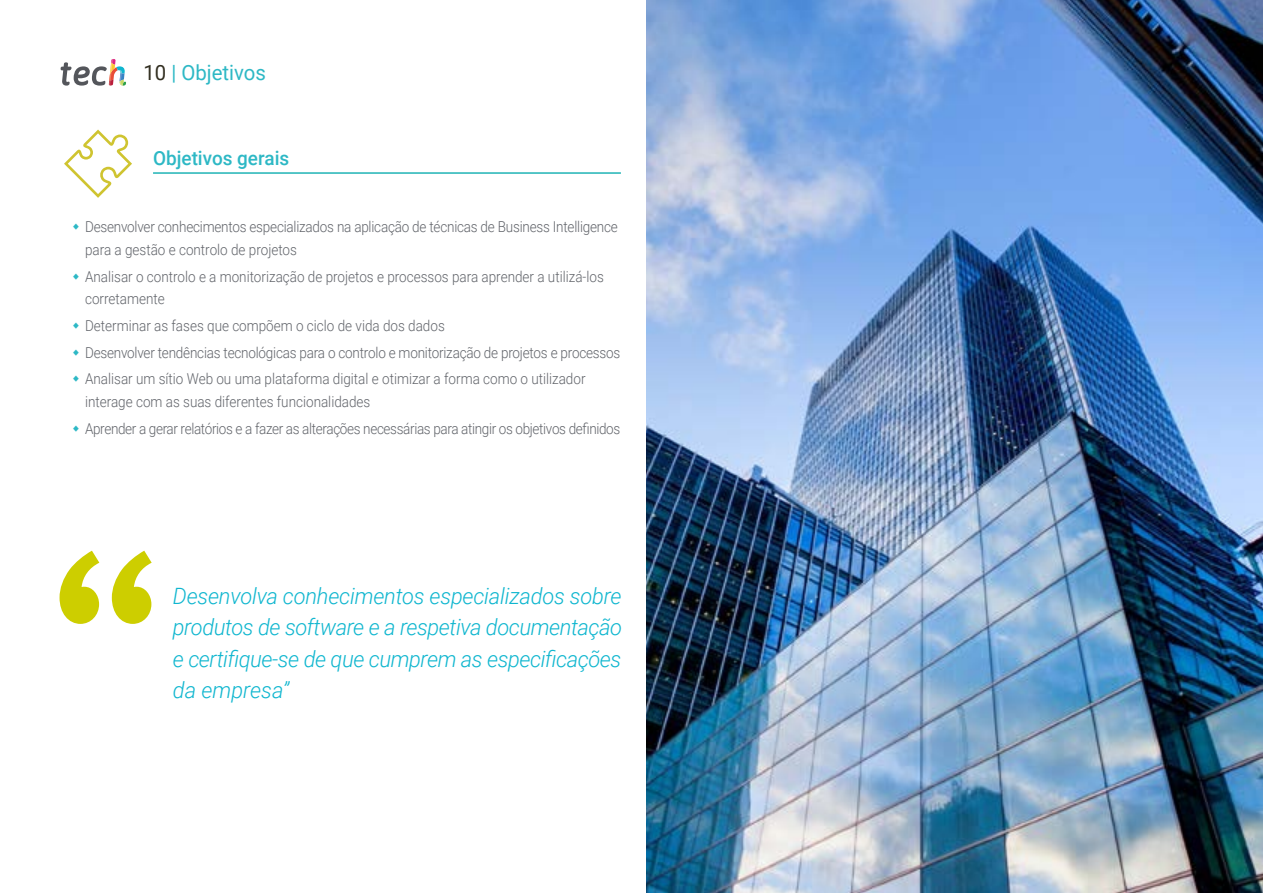
<style>
.page{position:relative;width:1263px;height:893px;background:#fff}
.page>*{position:absolute;margin:0;border:0;box-sizing:border-box;transform-origin:0 0}
.t1{font:italic 300 22.5px/31.5px "Roboto";letter-spacing:-.02em;color:#0fb6cf;text-align:justify}
.t2{font:21px "Roboto";color:#2db8c5}
.t3{font:500 19.5px "Roboto";color:#2db8c5}
.t4{font:300 15px/26.7px "Roboto";letter-spacing:-.01em;color:#61646a;scale:.9 1}
.s1{color:#312e20}
</style>
<div class="page">
<hr style="left:153px;top:173px;width:468px;height:1px;background:#2db8c5">
<svg style="left:64px;top:130px;width:68px;height:68px"></svg>
<svg style="left:61px;top:59px;width:65px;height:27px"></svg>
<svg style="left:60px;top:551px;width:92px;height:73px"></svg>
<img style="left:646px;top:0;width:617px;height:893px">
<h2 class="t2" style="left:144px;top:57px;width:124px"><span class="s1">10</span> | Objetivos</h2>
<h3 class="t3" style="left:153px;top:144px;width:138px">Objetivos gerais</h3>
<p class="t4" style="left:85px;top:215px;width:593px;line-height:22.5px">Desenvolver conhecimentos especializados na aplicação de técnicas de Business Intelligence para a gestão e controlo de projetos</p>
<p class="t4" style="left:85px;top:264px;width:578px;line-height:22.5px">Analisar o controlo e a monitorização de projetos e processos para aprender a utilizá-los corretamente</p>
<p class="t4" style="left:85px;top:312px;width:596px">Determinar as fases que compõem o ciclo de vida dos dados<br>Desenvolver tendências tecnológicas para o controlo e monitorização de projetos e processos<br>Analisar um sítio Web ou uma plataforma digital e otimizar a forma como o utilizador</p>
<p class="t4" style="left:85px;top:388px;width:596px">interage com as suas diferentes funcionalidades<br>Aprender a gerar relatórios e a fazer as alterações necessárias para atingir os objetivos definidos</p>
<h1 class="t1" style="left:173px;top:579px;width:451px">Desenvolva conhecimentos especializados sobre produtos de software e a respetiva documentação e certifique-se de que cumprem as especificações da empresa”</h1>
</div>
